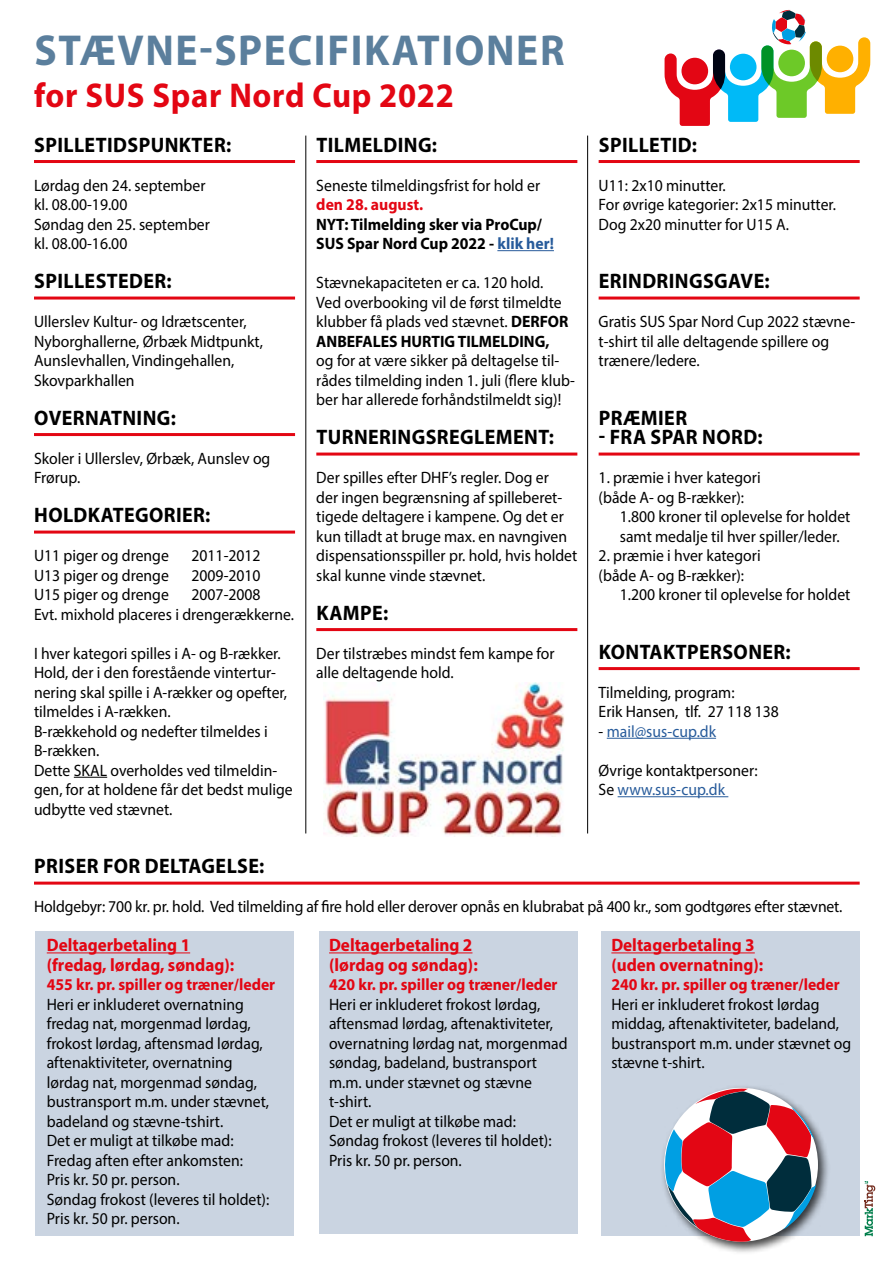
<style>
.page{position:relative;width:893px;height:1263px;background:#fff}
.page>*{position:absolute;margin:0;border:0;box-sizing:border-box;transform-origin:0 0}
.t1{font:700 43.5px "Myriad Pro";letter-spacing:.04em;color:#5b7f9d;scale:.95 1}
.t2{font:700 34.5px "Myriad Pro";letter-spacing:.02em;color:#e30613;scale:.95 1}
.t3{font:700 21px "Myriad Pro";letter-spacing:.02em;color:#000;scale:.95 1}
.t4{font:700 18px/19.5px "Myriad Pro";color:#e30613;scale:.95 1}
.t5{font:16.5px/19.5px "Myriad Pro";color:#000;scale:.95 1}
.t6{font:700 16.5px "Myriad Pro";color:#e30613;scale:.95 1}
.t7{font:700 16.5px/19.5px "Myriad Pro";color:#000;scale:.95 1}
.t8{font:16.5px "Myriad Pro";color:#275b9b;scale:.95 1}
.s1{color:#275b9b}
.s2{font-weight:700}
.s3{color:#000}
</style>
<div class="page">
<div style="left:35px;top:931px;width:259px;height:305px;background:#cad4e1"></div>
<div style="left:319px;top:931px;width:259px;height:303px;background:#cad4e1"></div>
<div style="left:601px;top:931px;width:259px;height:305px;background:#cad4e1"></div>
<hr style="left:34px;top:882px;width:826px;height:3px;background:#e30613">
<hr style="left:47px;top:952px;width:143px;height:1px;background:#e30613">
<hr style="left:329px;top:952px;width:143px;height:1px;background:#e30613">
<hr style="left:611px;top:952px;width:144px;height:1px;background:#e30613">
<hr style="left:34px;top:160px;width:261px;height:3px;background:#e30613">
<hr style="left:34px;top:297px;width:261px;height:3px;background:#e30613">
<hr style="left:34px;top:433px;width:261px;height:3px;background:#e30613">
<hr style="left:34px;top:531px;width:261px;height:3px;background:#e30613">
<hr style="left:74px;top:777px;width:33px;height:1px;background:#000">
<hr style="left:316px;top:160px;width:261px;height:3px;background:#e30613">
<hr style="left:497px;top:250px;width:57px;height:1px;background:#275b9b">
<hr style="left:316px;top:453px;width:261px;height:3px;background:#e30613">
<hr style="left:316px;top:628px;width:261px;height:3px;background:#e30613">
<hr style="left:599px;top:160px;width:261px;height:3px;background:#e30613">
<hr style="left:599px;top:297px;width:261px;height:3px;background:#e30613">
<hr style="left:599px;top:453px;width:261px;height:3px;background:#e30613">
<hr style="left:599px;top:667px;width:261px;height:3px;background:#e30613">
<hr style="left:607px;top:738px;width:109px;height:1px;background:#275b9b">
<hr style="left:618px;top:796px;width:110px;height:1px;background:#275b9b">
<img style="left:324px;top:683px;width:240px;height:153px">
<hr style="left:305px;top:136px;width:1px;height:697px;background:#000">
<hr style="left:587px;top:136px;width:1px;height:697px;background:#000">
<svg style="left:865px;top:1181px;width:10px;height:55px"></svg>
<div style="left:660px;top:1083px;width:171px;height:171px;background:#000;opacity:.75"></div>
<svg style="left:664px;top:1088px;width:152px;height:154px;background:#9a8b9d"></svg>
<svg style="left:665px;top:10px;width:205px;height:116px"></svg>
<h1 class="t1" style="left:34px;top:22px;width:559px">STÆVNE-SPECIFIKATIONER</h1>
<h2 class="t2" style="left:34px;top:73px;width:444px">for SUS Spar Nord Cup 2022</h2>
<p class="t3" style="left:34px;top:131px;width:209px">SPILLETIDSPUNKTER:</p>
<p class="t5" style="left:34px;top:175px;width:187px">Lørdag den 24. september kl. 08.00-19.00<br>Søndag den 25. september kl. 08.00-16.00</p>
<p class="t3" style="left:34px;top:267px;width:146px">SPILLESTEDER:</p>
<p class="t5" style="left:34px;top:311px;width:242px">Ullerslev Kultur- og Idrætscenter,<br>Nyborghallerne, Ørbæk Midtpunkt,<br>Aunslevhallen, Vindingehallen,<br>Skovparkhallen</p>
<p class="t3" style="left:34px;top:404px;width:151px">OVERNATNING:</p>
<p class="t5" style="left:34px;top:448px;width:250px">Skoler i Ullerslev, Ørbæk, Aunslev og<br>Frørup.</p>
<p class="t3" style="left:34px;top:501px;width:187px">HOLDKATEGORIER:</p>
<p class="t5" style="left:34px;top:545px;width:143px">U11 piger og drenge</p>
<p class="t5" style="left:192px;top:545px;width:74px">2011-2012</p>
<p class="t5" style="left:34px;top:565px;width:143px">U13 piger og drenge</p>
<p class="t5" style="left:192px;top:565px;width:74px">2009-2010</p>
<p class="t5" style="left:34px;top:584px;width:143px">U15 piger og drenge</p>
<p class="t3" style="left:316px;top:131px;width:128px">TILMELDING:</p>
<p class="t5" style="left:316px;top:175px;width:237px">Seneste tilmeldingsfrist for hold er</p>
<p class="t6" style="left:316px;top:194px;width:114px">den 28. august.</p>
<p class="t7" style="left:316px;top:214px;width:252px">NYT: Tilmelding sker via ProCup/<br>SUS Spar Nord Cup 2022 - <span class="s1">klik her!</span></p>
<p class="t5" style="left:316px;top:272px;width:267px">Stævnekapaciteten er ca. 120 hold.<br>Ved overbooking vil de først tilmeldte klubber få plads ved stævnet. <span class="s2">DERFOR ANBEFALES HURTIG TILMELDING,</span></p>
<p class="t5" style="left:316px;top:350px;width:274px">og for at være sikker på deltagelse til&shy;rådes tilmelding inden 1. juli (flere klub&shy;ber har allerede forhåndstilmeldt sig)!</p>
<p class="t3" style="left:316px;top:423px;width:251px">TURNERINGSREGLEMENT:</p>
<p class="t5" style="left:316px;top:467px;width:276px">Der spilles efter DHF’s regler. Dog er<br>der ingen begrænsning af spilleberet&shy;tigede deltagere i kampene. Og det er kun tilladt at bruge max. en navngiven dispensationsspiller pr. hold, hvis holdet skal kunne vinde stævnet.</p>
<p class="t3" style="left:316px;top:599px;width:77px">KAMPE:</p>
<p class="t5" style="left:316px;top:643px;width:252px">Der tilstræbes mindst fem kampe for alle deltagende hold.</p>
<p class="t5" style="left:34px;top:584px;width:275px;text-indent:158px">2007-2008<br>Evt. mixhold placeres i drengerækkerne.</p>
<p class="t5" style="left:34px;top:643px;width:274px">I hver kategori spilles i A- og B-rækker.<br>Hold, der i den forestående vintertur&shy;nering skal spille i A-rækker og opefter, tilmeldes i A-rækken.<br>B-rækkehold og nedefter tilmeldes i<br>B-rækken.<br>Dette SKAL overholdes ved tilmeldin&shy;gen, for at holdene får det bedst mulige udbytte ved stævnet.</p>
<p class="t3" style="left:599px;top:131px;width:105px">SPILLETID:</p>
<p class="t5" style="left:599px;top:175px;width:251px">U11: 2x10 minutter.<br>For øvrige kategorier: 2x15 minutter.<br>Dog 2x20 minutter for U15 A.</p>
<p class="t3" style="left:599px;top:267px;width:181px">ERINDRINGSGAVE:</p>
<p class="t5" style="left:599px;top:311px;width:272px">Gratis SUS Spar Nord Cup 2022 stævne&shy;t-shirt til alle deltagende spillere og trænere/ledere.</p>
<p class="t3" style="left:599px;top:404px;width:95px">PRÆMIER</p>
<p class="t3" style="left:599px;top:423px;width:174px">- FRA SPAR NORD:</p>
<p class="t5" style="left:599px;top:467px;width:172px">1. præmie i hver kategori (både A- og B-rækker):</p>
<p class="t5" style="left:620px;top:506px;width:244px">1.800 kroner til oplevelse for holdet samt medalje til hver spiller/leder.</p>
<p class="t5" style="left:599px;top:545px;width:172px">2. præmie i hver kategori (både A- og B-rækker):</p>
<p class="t5" style="left:620px;top:584px;width:244px">1.200 kroner til oplevelse for holdet</p>
<p class="t3" style="left:599px;top:638px;width:204px">KONTAKTPERSONER:</p>
<p class="t5" style="left:599px;top:682px;width:191px">Tilmelding, program:<br>Erik Hansen, tlf. 27 118 138</p>
<p class="t8" style="left:599px;top:721px;width:125px"><span class="s3">-</span> mail@sus-cup.dk</p>
<p class="t5" style="left:599px;top:760px;width:169px">Øvrige kontaktpersoner:<br>Se <span class="s1">www.sus-cup.dk</span></p>
<p class="t3" style="left:34px;top:852px;width:244px">PRISER FOR DELTAGELSE:</p>
<p class="t5" style="left:34px;top:896px;width:852px">Holdgebyr: 700 kr. pr. hold. Ved tilmelding af fire hold eller derover opnås en klubrabat på 400 kr., som godtgøres efter stævnet.</p>
<p class="t4" style="left:47px;top:935px;width:199px">Deltagerbetaling 1 (fredag, lørdag, søndag):</p>
<p class="t6" style="left:47px;top:974px;width:242px">455 kr. pr. spiller og træner/leder</p>
<p class="t5" style="left:47px;top:994px;width:236px">Heri er inkluderet overnatning fredag nat, morgenmad lørdag, frokost lørdag, aftensmad lørdag, aftenaktiviteter, overnatning lørdag nat, morgenmad søndag, bustransport m.m. under stævnet, badeland og stævne-tshirt.<br>Det er muligt at tilkøbe mad:<br>Fredag aften efter ankomsten:<br>Pris kr. 50 pr. person.<br>Søndag frokost (leveres til holdet):<br>Pris kr. 50 pr. person.</p>
<p class="t4" style="left:329px;top:935px;width:158px">Deltagerbetaling 2 (lørdag og søndag):</p>
<p class="t6" style="left:329px;top:974px;width:242px">420 kr. pr. spiller og træner/leder</p>
<p class="t5" style="left:329px;top:994px;width:253px">Heri er inkluderet frokost lørdag, aftensmad lørdag, aftenaktiviteter, overnatning lørdag nat, morgenmad søndag, badeland, bustransport m.m. under stævnet og stævne t-shirt.<br>Det er muligt at tilkøbe mad:<br>Søndag frokost (leveres til holdet):<br>Pris kr. 50 pr. person.</p>
<p class="t4" style="left:611px;top:935px;width:161px">Deltagerbetaling 3 (uden overnatning):</p>
<p class="t6" style="left:611px;top:974px;width:242px">240 kr. pr. spiller og træner/leder</p>
<p class="t5" style="left:611px;top:994px;width:254px">Heri er inkluderet frokost lørdag middag, aftenaktiviteter, badeland, bustransport m.m. under stævnet og stævne t-shirt.</p>
</div>
